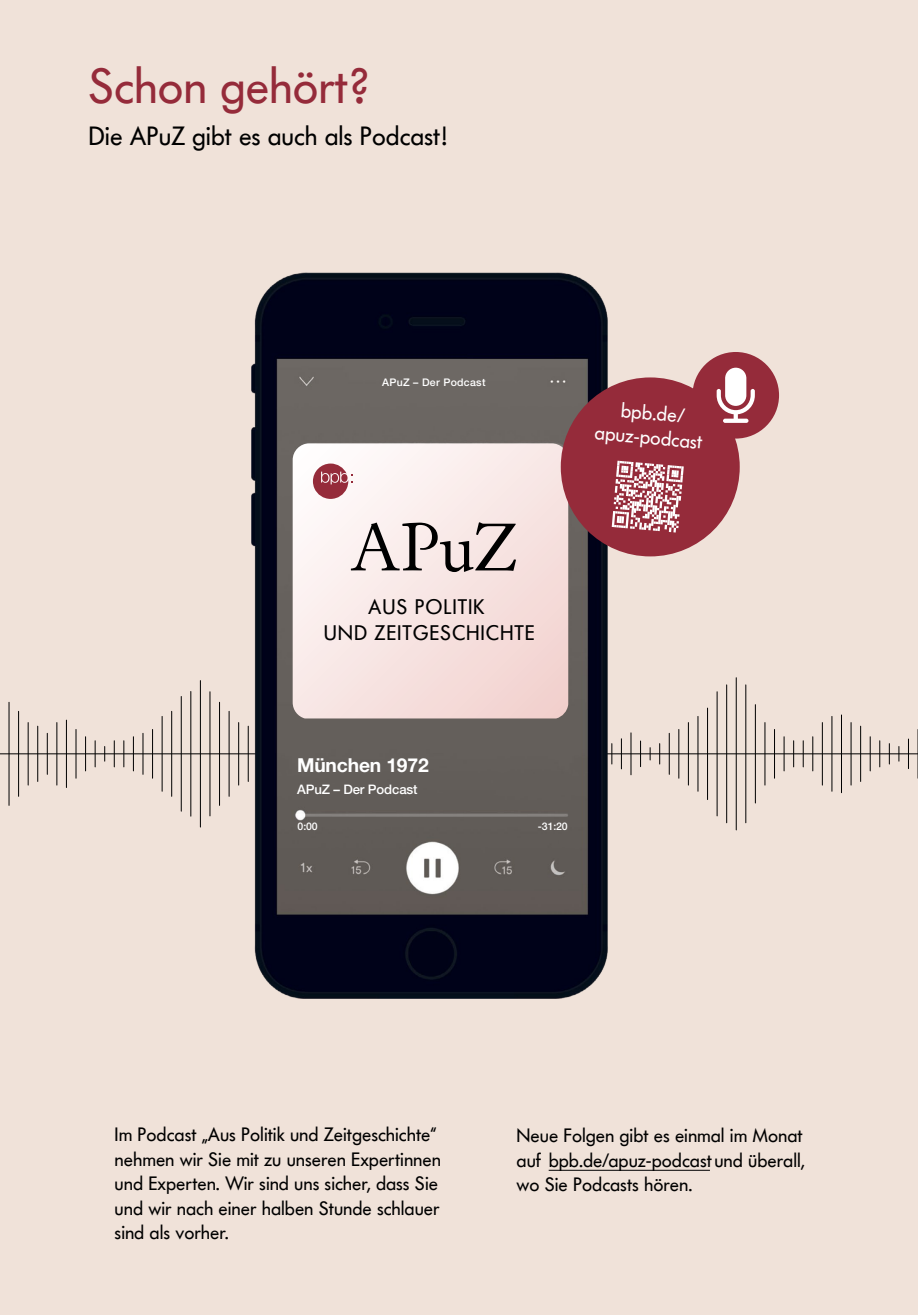
<style>
.page{position:relative;width:918px;height:1315px;background:#f0e2d9}
.page>*{position:absolute;margin:0;border:0;box-sizing:border-box;transform-origin:0 0}
.t1{font:49px "Futura BQ";color:#952b3a}
.t2{font:26.25px "Futura BQ";color:#000}
.t3{font:21px/25.6px "Futura BQ";letter-spacing:.04em;color:#000;text-align:center}
.t4{font:20.12px/24.5px "Futura BQ";color:#fff;text-align:center}
.t5{font:19.25px/24.5px "Futura BQ";color:#000}
.t6{font:700 19.25px "Helvetica Neue LT Pro";letter-spacing:-.01em;color:#fff}
.t7{font:500 13.12px "Helvetica Neue LT Pro";letter-spacing:-.01em;color:#fff}
.t8{font:500 10.5px "Helvetica Neue LT Pro";letter-spacing:.03em;color:#fff}
</style>
<div class="page">
<hr style="left:152px;top:729px;width:1px;height:49px;background:#000">
<hr style="left:162px;top:716px;width:1px;height:75px;background:#000">
<svg style="left:95px;top:741px;width:1px;height:26px"></svg>
<svg style="left:123px;top:741px;width:1px;height:26px"></svg>
<hr style="left:171px;top:711px;width:1px;height:85px;background:#000">
<hr style="left:133px;top:737px;width:1px;height:34px;background:#000">
<hr style="left:66px;top:720px;width:1px;height:67px;background:#000">
<hr style="left:181px;top:696px;width:1px;height:115px;background:#000">
<hr style="left:190px;top:691px;width:1px;height:125px;background:#000">
<svg style="left:104px;top:746px;width:1px;height:15px"></svg>
<hr style="left:76px;top:729px;width:1px;height:49px;background:#000">
<hr style="left:143px;top:733px;width:1px;height:41px;background:#000">
<hr style="left:200px;top:680px;width:1px;height:147px;background:#000">
<svg style="left:114px;top:741px;width:1px;height:26px"></svg>
<hr style="left:209px;top:692px;width:1px;height:124px;background:#000">
<hr style="left:0;top:716px;width:1px;height:75px;background:#000">
<hr style="left:9px;top:702px;width:1px;height:103px;background:#000">
<hr style="left:18px;top:711px;width:1px;height:85px;background:#000">
<hr style="left:85px;top:737px;width:1px;height:34px;background:#000">
<hr style="left:28px;top:722px;width:1px;height:63px;background:#000">
<hr style="left:56px;top:722px;width:1px;height:63px;background:#000">
<hr style="left:37px;top:726px;width:1px;height:55px;background:#000">
<hr style="left:47px;top:733px;width:1px;height:41px;background:#000">
<hr style="left:248px;top:726px;width:1px;height:55px;background:#000">
<hr style="left:219px;top:702px;width:1px;height:103px;background:#000">
<hr style="left:229px;top:711px;width:1px;height:85px;background:#000">
<hr style="left:238px;top:722px;width:1px;height:63px;background:#000">
<hr style="left:669px;top:733px;width:1px;height:41px;background:#000">
<hr style="left:678px;top:729px;width:1px;height:49px;background:#000">
<svg style="left:611px;top:743px;width:1px;height:21px"></svg>
<svg style="left:640px;top:741px;width:1px;height:25px"></svg>
<hr style="left:688px;top:722px;width:1px;height:63px;background:#000">
<svg style="left:649px;top:747px;width:1px;height:13px"></svg>
<hr style="left:697px;top:716px;width:1px;height:75px;background:#000">
<hr style="left:707px;top:708px;width:1px;height:91px;background:#000">
<hr style="left:621px;top:739px;width:1px;height:30px;background:#000">
<svg style="left:659px;top:743px;width:1px;height:21px"></svg>
<hr style="left:716px;top:692px;width:1px;height:124px;background:#000">
<hr style="left:630px;top:733px;width:1px;height:42px;background:#000">
<hr style="left:726px;top:685px;width:1px;height:138px;background:#000">
<hr style="left:870px;top:737px;width:1px;height:34px;background:#000">
<svg style="left:898px;top:746px;width:1px;height:15px"></svg>
<svg style="left:908px;top:739px;width:1px;height:29px"></svg>
<hr style="left:841px;top:715px;width:1px;height:77px;background:#000">
<svg style="left:879px;top:741px;width:1px;height:26px"></svg>
<hr style="left:850px;top:722px;width:1px;height:63px;background:#000">
<hr style="left:917px;top:729px;width:1px;height:49px;background:#000">
<svg style="left:889px;top:743px;width:1px;height:21px"></svg>
<hr style="left:764px;top:722px;width:1px;height:63px;background:#000">
<hr style="left:774px;top:729px;width:1px;height:49px;background:#000">
<hr style="left:736px;top:678px;width:1px;height:152px;background:#000">
<hr style="left:783px;top:737px;width:1px;height:34px;background:#000">
<hr style="left:745px;top:685px;width:1px;height:138px;background:#000">
<svg style="left:793px;top:741px;width:1px;height:26px"></svg>
<hr style="left:860px;top:726px;width:1px;height:55px;background:#000">
<svg style="left:803px;top:741px;width:1px;height:26px"></svg>
<hr style="left:755px;top:704px;width:1px;height:99px;background:#000">
<hr style="left:831px;top:716px;width:1px;height:75px;background:#000">
<hr style="left:812px;top:737px;width:1px;height:34px;background:#000">
<hr style="left:822px;top:722px;width:1px;height:63px;background:#000">
<hr style="left:0;top:753px;width:918px;height:1px;background:#000">
<img style="left:252px;top:272px;width:357px;height:726px">
<svg style="left:293px;top:443px;width:275px;height:275px"></svg>
<svg style="left:351px;top:522px;width:165px;height:50px"></svg>
<svg style="left:313px;top:463px;width:39px;height:36px"></svg>
<div style="left:561px;top:377px;width:179px;height:179px;background:#952b3a;border-radius:50%"></div>
<div style="left:692px;top:352px;width:87px;height:86px;background:#952b3a;border-radius:50%"></div>
<svg style="left:716px;top:368px;width:39px;height:55px"></svg>
<svg style="left:612px;top:461px;width:72px;height:71px"></svg>
<hr style="left:549px;top:1170px;width:161px;height:1px;background:#000">
<h1 class="t1" style="left:88px;top:54px;width:282px">Schon gehört?</h1>
<h2 class="t2" style="left:88px;top:119px;width:360px">Die APuZ gibt es auch als Podcast!</h2>
<p class="t8" style="left:382px;top:376px;width:105px">APuZ – Der Podcast</p>
<p class="t4" style="left:598px;top:396px;width:110px;rotate:5deg">bpb.de/ apuz-podcast</p>
<p class="t3" style="left:324px;top:594px;width:212px">AUS POLITIK<br>UND ZEITGESCHICHTE</p>
<p class="t6" style="left:297px;top:753px;width:133px">München 1972</p>
<p class="t7" style="left:297px;top:781px;width:122px">APuZ – Der Podcast</p>
<p class="t8" style="left:298px;top:819px;width:22px">0:00</p>
<p class="t8" style="left:538px;top:819px;width:31px">-31:20</p>
<p class="t5" style="left:115px;top:1122px;width:328px">Im Podcast „Aus Politik und Zeitgeschichte“ nehmen wir Sie mit zu unseren Expertinnen und Experten. Wir sind uns sicher, dass Sie und wir nach einer halben Stunde schlauer sind als vorher.</p>
<p class="t5" style="left:516px;top:1123px;width:290px;text-align:justify">Neue Folgen gibt es einmal im Monat auf bpb.de/apuz-podcast und überall, wo Sie Podcasts hören.</p>
</div>
